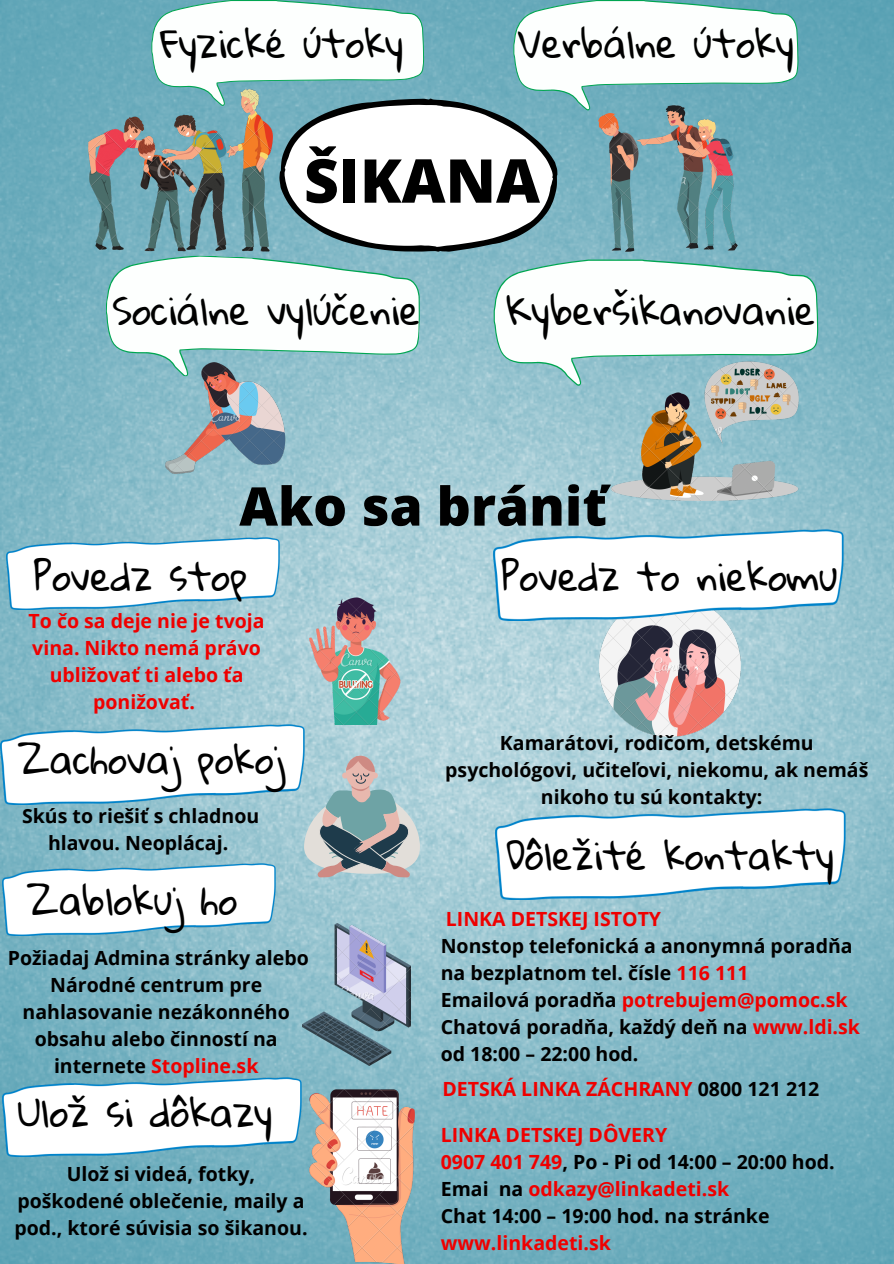
<style>
.page{position:relative;width:894px;height:1264px;background:#fff}
.page>*{position:absolute;margin:0;border:0;box-sizing:border-box;transform-origin:0 0}
.t1{font:800 60.45px "Open Sans";color:#000}
.t2{font:800 53.25px "Open Sans";color:#000}
.t3{font:37.5px "Gloria Hallelujah";color:#000}
.t4{font:700 19.5px/27px "Open Sans";color:#000;text-align:center}
.t5{font:700 19.5px/27px "Open Sans";color:#ef0000;text-align:center}
.s1{color:#ef0000}
.s2{color:#000}
</style>
<div class="page">
<img style="left:0;top:0;width:893px;height:1263px">
<img style="left:611px;top:386px;width:190px;height:115px">
<img style="left:89px;top:89px;width:14px;height:163px">
<img style="left:165px;top:386px;width:120px;height:88px">
<img style="left:309px;top:597px;width:94px;height:127px">
<svg style="left:304px;top:755px;width:116px;height:122px;background:#9eb0b4"></svg>
<img style="left:302px;top:923px;width:108px;height:142px">
<img style="left:309px;top:1088px;width:105px;height:175px">
<img style="left:599px;top:620px;width:141px;height:116px">
<img style="left:6px;top:537px;width:273px;height:72px">
<img style="left:0;top:724px;width:304px;height:80px">
<img style="left:493px;top:529px;width:349px;height:91px">
<img style="left:3px;top:863px;width:272px;height:72px">
<img style="left:495px;top:808px;width:349px;height:92px">
<img style="left:2px;top:1077px;width:300px;height:79px">
<svg style="left:103px;top:0;width:715px;height:386px"></svg>
<h3 class="t3" style="left:160px;top:23px;width:245px">Fyzické útoky</h3>
<h3 class="t3" style="left:518px;top:23px;width:277px">Verbálne útoky</h3>
<h1 class="t1" style="left:304px;top:138px;width:237px">ŠIKANA</h1>
<h3 class="t3" style="left:113px;top:290px;width:309px">Sociálne vylúčenie</h3>
<h3 class="t3" style="left:506px;top:290px;width:311px">Kyberšikanovanie</h3>
<h2 class="t2" style="left:239px;top:468px;width:370px">Ako sa brániť</h2>
<h3 class="t3" style="left:34px;top:555px;width:215px">Povedz stop</h3>
<p class="t5" style="left:29px;top:606px;width:237px">To čo sa deje nie je tvoja vina. Nikto nemá právo ubližovať ti alebo ťa ponižovať.</p>
<h3 class="t3" style="left:18px;top:739px;width:268px">Zachovaj pokoj</h3>
<p class="t4" style="left:22px;top:802px;width:239px">Skús to riešiť s chladnou hlavou. Neoplácaj.</p>
<h3 class="t3" style="left:27px;top:880px;width:211px">Zablokuj ho</h3>
<p class="t4" style="left:8px;top:944px;width:302px">Požiadaj Admina stránky alebo<br>Národné centrum pre nahlasovanie nezákonného obsahu alebo činností na internete <span class="s1">Stopline.sk</span></p>
<h3 class="t3" style="left:18px;top:1092px;width:256px">Ulož si dôkazy</h3>
<p class="t4" style="left:14px;top:1159px;width:294px">Ulož si videá, fotky, poškodené oblečenie, maily a pod., ktoré súvisia so šikanou.</p>
<h3 class="t3" style="left:501px;top:555px;width:338px">Povedz to niekomu</h3>
<p class="t4" style="left:445px;top:729px;width:424px">Kamarátovi, rodičom, detskému psychológovi, učiteľovi, niekomu, ak nemáš nikoho tu sú kontakty:</p>
<h3 class="t3" style="left:506px;top:835px;width:329px">Dôležité kontakty</h3>
<p class="t5" style="left:445px;top:904px;width:217px">LINKA DETSKEJ ISTOTY</p>
<p class="t4" style="left:440px;top:931px;width:420px;text-align:left">Nonstop telefonická a anonymná poradňa na bezplatnom tel. čísle <span class="s1">116 111<br></span>Emailová poradňa <span class="s1">potrebujem@pomoc.sk </span>Chatová poradňa, každý deň na <span class="s1">www.ldi.sk </span>od 18:00 – 22:00 hod.</p>
<p class="t5" style="left:442px;top:1075px;width:378px">DETSKÁ LINKA ZÁCHRANY <span class="s2">0800 121 212</span></p>
<p class="t4" style="left:440px;top:1120px;width:395px;text-align:left"><span class="s1">LINKA DETSKEJ DÔVERY<br>0907 401 749</span>, Po - Pi od 14:00 – 20:00 hod.<br>Emai na <span class="s1">odkazy@linkadeti.sk<br></span>Chat 14:00 – 19:00 hod. na stránke</p>
<p class="t5" style="left:440px;top:1228px;width:171px">www.linkadeti.sk</p>
</div>
